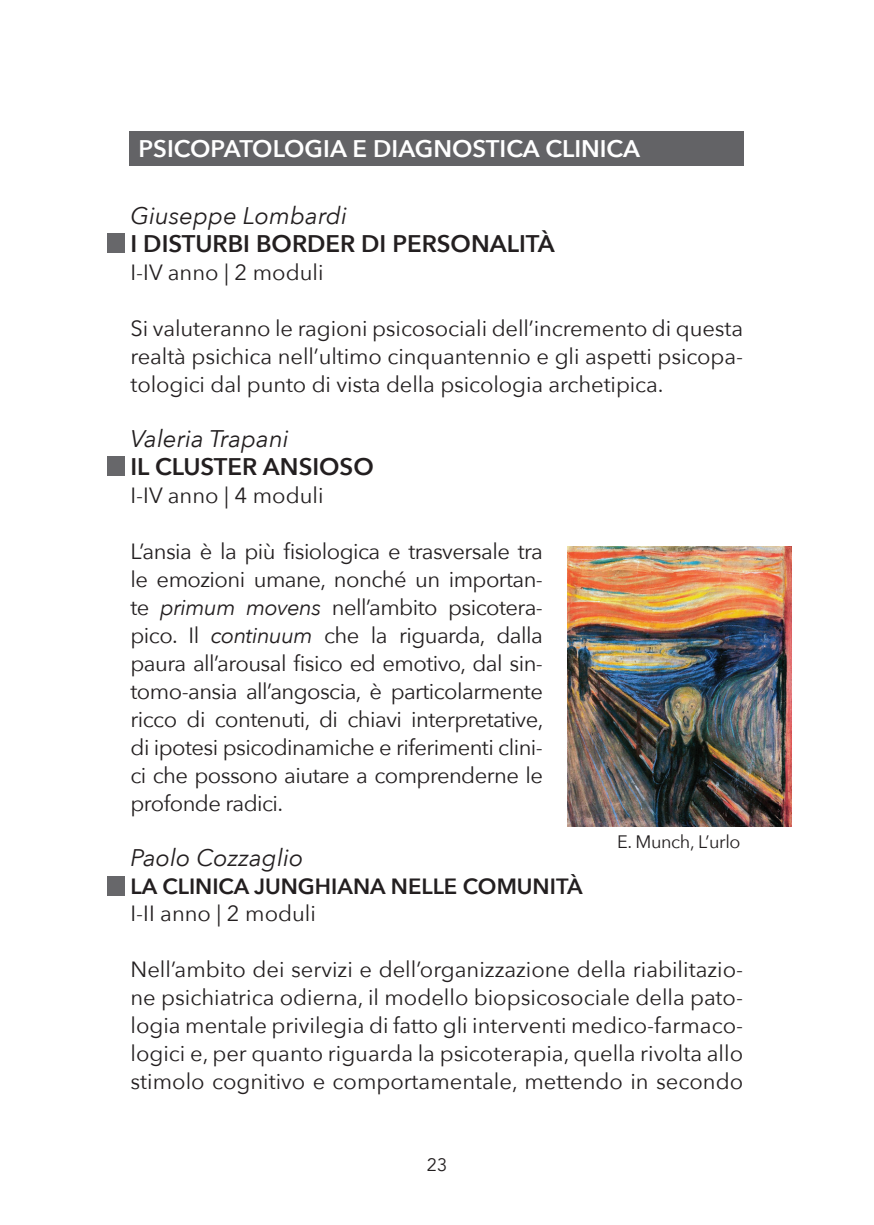
<style>
.page{position:relative;width:874px;height:1225px;background:#fff}
.page>*{position:absolute;margin:0;border:0;box-sizing:border-box;transform-origin:0 0}
.t1{font:italic 24px "Avenir Next";color:#231f20}
.t2{font:600 24px "Avenir Next";color:#231f20}
.t3{font:600 24px "Avenir Next";color:#fff}
.t4{font:22px/28px "Avenir Next";letter-spacing:-.005em;color:#231f20;text-align:justify}
.t5{font:600 22px "Avenir Next";color:#231f20}
.t6{font:18px "Avenir Next";letter-spacing:-.02em;color:#231f20}
.t7{font:18px "Avenir";color:#231f20}
.s1{font-style:italic}
</style>
<div class="page">
<div style="left:108px;top:233px;width:17px;height:20px;background:#67676a"></div>
<div style="left:129px;top:131px;width:614px;height:34px;background:#636366"></div>
<div style="left:108px;top:456px;width:17px;height:19px;background:#67676a"></div>
<div style="left:108px;top:876px;width:17px;height:20px;background:#67676a"></div>
<img style="left:567px;top:547px;width:224px;height:279px">
<p class="t3" style="left:138px;top:128px;width:502px">PSICOPATOLOGIA E DIAGNOSTICA CLINICA</p>
<p class="t1" style="left:130px;top:195px;width:218px">Giuseppe Lombardi</p>
<p class="t2" style="left:130px;top:223px;width:425px">I DISTURBI BORDER DI PERSONALITÀ</p>
<p class="t4" style="left:130px;top:257px;width:194px">I-IV anno | 2 moduli</p>
<p class="t4" style="left:130px;top:313px;width:614px">Si valuteranno le ragioni psicosociali dell’incremento di questa realtà psichica nell’ultimo cinquantennio e gli aspetti psicopa&shy;tologici dal punto di vista della psicologia archetipica.</p>
<p class="t1" style="left:130px;top:418px;width:160px">Valeria Trapani</p>
<p class="t2" style="left:130px;top:446px;width:245px">IL CLUSTER ANSIOSO</p>
<p class="t4" style="left:130px;top:480px;width:194px">I-IV anno | 4 moduli</p>
<p class="t4" style="left:130px;top:536px;width:414px">L’ansia è la più fisiologica e trasversale tra le emozioni umane, nonché un importan&shy;te <span class="s1">primum movens</span> nell’ambito psicotera&shy;pico. Il <span class="s1">continuum</span> che la riguarda, dalla paura all’arousal fisico ed emotivo, dal sin&shy;tomo-ansia all’angoscia, è particolarmente ricco di contenuti, di chiavi interpretative, di ipotesi psicodinamiche e riferimenti clini&shy;ci che possono aiutare a comprenderne le profonde radici.</p>
<p class="t1" style="left:130px;top:837px;width:174px">Paolo Cozzaglio</p>
<p class="t5" style="left:130px;top:867px;width:453px">LA CLINICA JUNGHIANA NELLE COMUNITÀ</p>
<p class="t4" style="left:130px;top:898px;width:187px">I-II anno | 2 moduli</p>
<p class="t4" style="left:130px;top:954px;width:614px">Nell’ambito dei servizi e dell’organizzazione della riabilitazio&shy;ne psichiatrica odierna, il modello biopsicosociale della pato&shy;logia mentale privilegia di fatto gli interventi medico-farmaco&shy;logici e, per quanto riguarda la psicoterapia, quella rivolta allo stimolo cognitivo e comportamentale, mettendo in secondo</p>
<p class="t6" style="left:617px;top:826px;width:125px">E. Munch, L’urlo</p>
<p class="t7" style="left:427px;top:1153px;width:22px">23</p>
</div>
